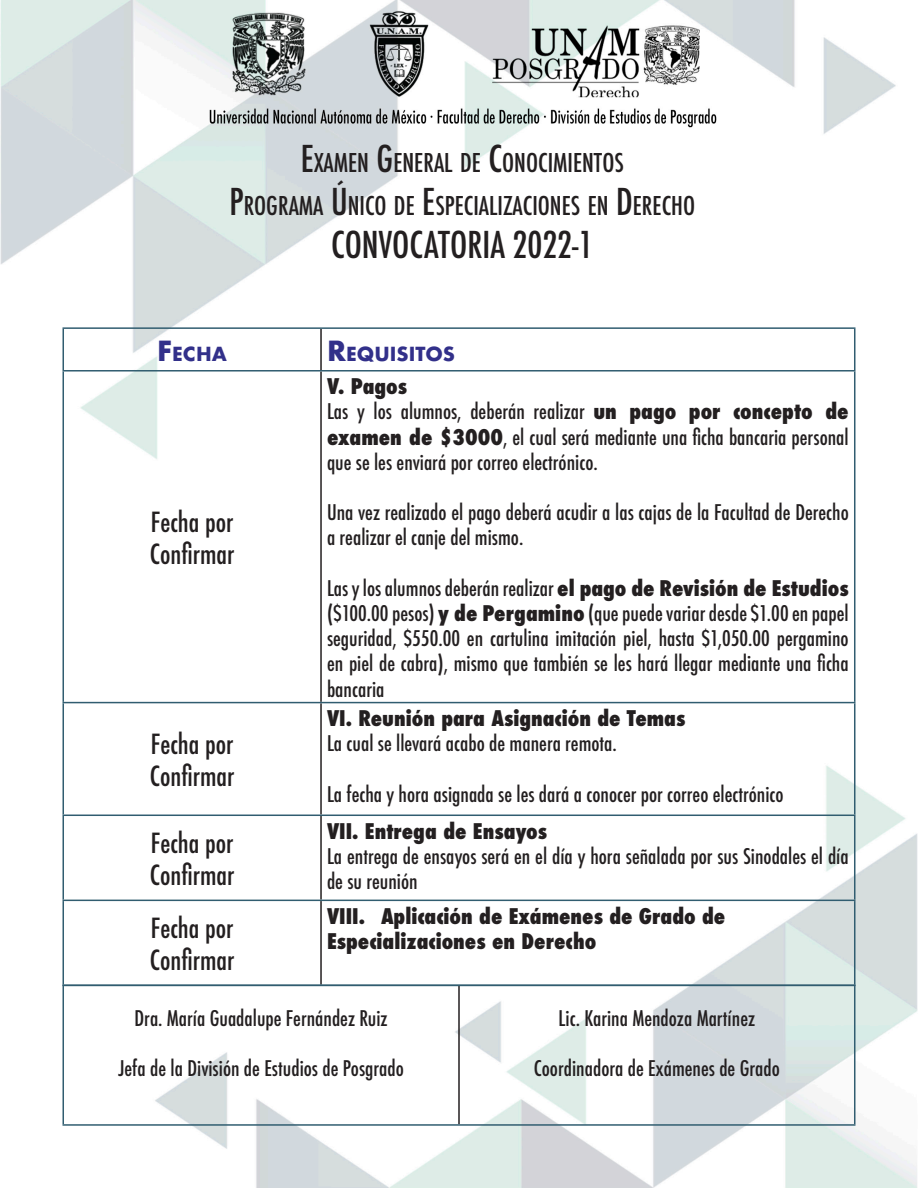
<style>
.page{position:relative;width:918px;height:1188px;background:#fff}
.page>*{position:absolute;margin:0;border:0;box-sizing:border-box;transform-origin:0 0}
.t1{font:500 condensed 36px "Futura";color:#231f20}
.t2{font:500 condensed 27px "Futura";color:#231f20}
.t3{font:500 condensed 25.2px "Futura";color:#231f20}
.t4{font:500 condensed 21px/25.2px "Futura";color:#231f20;text-align:justify}
.t5{font:800 condensed 21px/25.2px "Futura";color:#231f20}
.t6{font:700 18.9px "Futura";color:#32308a}
.s1{font-size:36px}
.s2{font-size:27px}
.s3{font-weight:800}
</style>
<div class="page">
<img style="left:0;top:0;width:918px;height:1188px">
<hr style="left:320px;top:329px;width:2px;height:41px;background:#231f20">
<hr style="left:320px;top:372px;width:2px;height:330px;background:#231f20">
<hr style="left:320px;top:703px;width:2px;height:112px;background:#231f20">
<hr style="left:320px;top:816px;width:2px;height:84px;background:#231f20">
<hr style="left:320px;top:901px;width:2px;height:84px;background:#231f20">
<hr style="left:63px;top:327px;width:258px;height:2px;background:#315d70">
<hr style="left:63px;top:329px;width:1px;height:41px;background:#315d70">
<hr style="left:321px;top:327px;width:534px;height:2px;background:#315d70">
<hr style="left:854px;top:329px;width:1px;height:41px;background:#315d70">
<hr style="left:63px;top:370px;width:258px;height:2px;background:#315d70">
<hr style="left:321px;top:370px;width:534px;height:2px;background:#315d70">
<hr style="left:63px;top:703px;width:1px;height:112px;background:#315d70">
<hr style="left:854px;top:703px;width:1px;height:112px;background:#315d70">
<hr style="left:63px;top:815px;width:258px;height:1px;background:#315d70">
<hr style="left:63px;top:816px;width:1px;height:84px;background:#315d70">
<hr style="left:321px;top:815px;width:534px;height:1px;background:#315d70">
<hr style="left:854px;top:816px;width:1px;height:84px;background:#315d70">
<hr style="left:63px;top:900px;width:258px;height:1px;background:#315d70">
<hr style="left:63px;top:901px;width:1px;height:84px;background:#315d70">
<hr style="left:321px;top:900px;width:534px;height:1px;background:#315d70">
<hr style="left:854px;top:901px;width:1px;height:84px;background:#315d70">
<hr style="left:63px;top:372px;width:1px;height:330px;background:#315d70">
<hr style="left:854px;top:372px;width:1px;height:330px;background:#315d70">
<hr style="left:63px;top:702px;width:258px;height:1px;background:#315d70">
<hr style="left:321px;top:702px;width:534px;height:1px;background:#315d70">
<hr style="left:458px;top:986px;width:2px;height:138px;background:#231f20">
<hr style="left:63px;top:985px;width:396px;height:1px;background:#315d70">
<hr style="left:63px;top:986px;width:1px;height:138px;background:#315d70">
<hr style="left:459px;top:985px;width:396px;height:1px;background:#315d70">
<hr style="left:854px;top:986px;width:1px;height:138px;background:#315d70">
<hr style="left:63px;top:1124px;width:396px;height:2px;background:#315d70">
<hr style="left:459px;top:1124px;width:396px;height:2px;background:#315d70">
<p class="t3" style="left:301px;top:147px;width:324px"><span class="s1">E</span>XAMEN <span class="s1">G</span>ENERAL DE <span class="s1">C</span>ONOCIMIENTOS</p>
<p class="t3" style="left:230px;top:190px;width:467px"><span class="s1">P</span>ROGRAMA <span class="s1">Ú</span>NICO DE <span class="s1">E</span>SPECIALIZACIONES EN <span class="s1">D</span>ERECHO</p>
<p class="t1" style="left:331px;top:222px;width:108px">CONVOCATORIA</p>
<p class="t1" style="left:513px;top:222px;width:82px">2022-1</p>
<p class="t6" style="left:157px;top:340px;width:71px"><span class="s2">F</span>ECHA</p>
<p class="t6" style="left:327px;top:340px;width:130px"><span class="s2">R</span>EQUISITOS</p>
<p class="t2" style="left:151px;top:504px;width:84px">Fecha por</p>
<p class="t2" style="left:150px;top:537px;width:86px">Confirmar</p>
<p class="t2" style="left:151px;top:727px;width:84px">Fecha por</p>
<p class="t2" style="left:150px;top:759px;width:86px">Confirmar</p>
<p class="t2" style="left:151px;top:826px;width:84px">Fecha por</p>
<p class="t2" style="left:150px;top:858px;width:86px">Confirmar</p>
<p class="t2" style="left:151px;top:911px;width:84px">Fecha por</p>
<p class="t2" style="left:150px;top:943px;width:86px">Confirmar</p>
<p class="t5" style="left:327px;top:374px;width:82px">V. Pagos</p>
<p class="t4" style="left:327px;top:399px;width:523px">Las y los alumnos, deberán realizar <span class="s3">un pago por concepto de examen de $3000</span>, el cual será mediante una ficha bancaria personal que se les enviará por correo electrónico.</p>
<p class="t4" style="left:327px;top:500px;width:523px">Una vez realizado el pago deberá acudir a las cajas de la Facultad de Derecho a realizar el canje del mismo.</p>
<p class="t4" style="left:327px;top:576px;width:523px">Las y los alumnos deberán realizar <span class="s3">el pago de Revisión de Estudios </span>($100.00 pesos) <span class="s3">y de Pergamino</span> (que puede variar desde $1.00 en papel seguridad, $550.00 en cartulina imitación piel, hasta $1,050.00 pergamino en piel de cabra), mismo que también se les hará llegar mediante una ficha bancaria</p>
<p class="t5" style="left:327px;top:706px;width:360px">VI. Reunión para Asignación de Temas</p>
<p class="t4" style="left:327px;top:731px;width:291px">La cual se llevará acabo de manera remota.</p>
<p class="t4" style="left:327px;top:781px;width:458px">La fecha y hora asignada se les dará a conocer por correo electrónico</p>
<p class="t5" style="left:327px;top:818px;width:222px">VII. Entrega de Ensayos</p>
<p class="t4" style="left:327px;top:844px;width:523px">La entrega de ensayos será en el día y hora señalada por sus Sinodales el día de su reunión</p>
<p class="t5" style="left:327px;top:903px;width:400px">VIII. Aplicación de Exámenes de Grado de<br>Especializaciones en Derecho</p>
<p class="t4" style="left:135px;top:1006px;width:255px">Dra. María Guadalupe Fernández Ruiz</p>
<p class="t4" style="left:118px;top:1056px;width:287px">Jefa de la División de Estudios de Posgrado</p>
<p class="t4" style="left:559px;top:1006px;width:198px">Lic. Karina Mendoza Martínez</p>
<p class="t4" style="left:534px;top:1056px;width:247px">Coordinadora de Exámenes de Grado</p>
</div>
